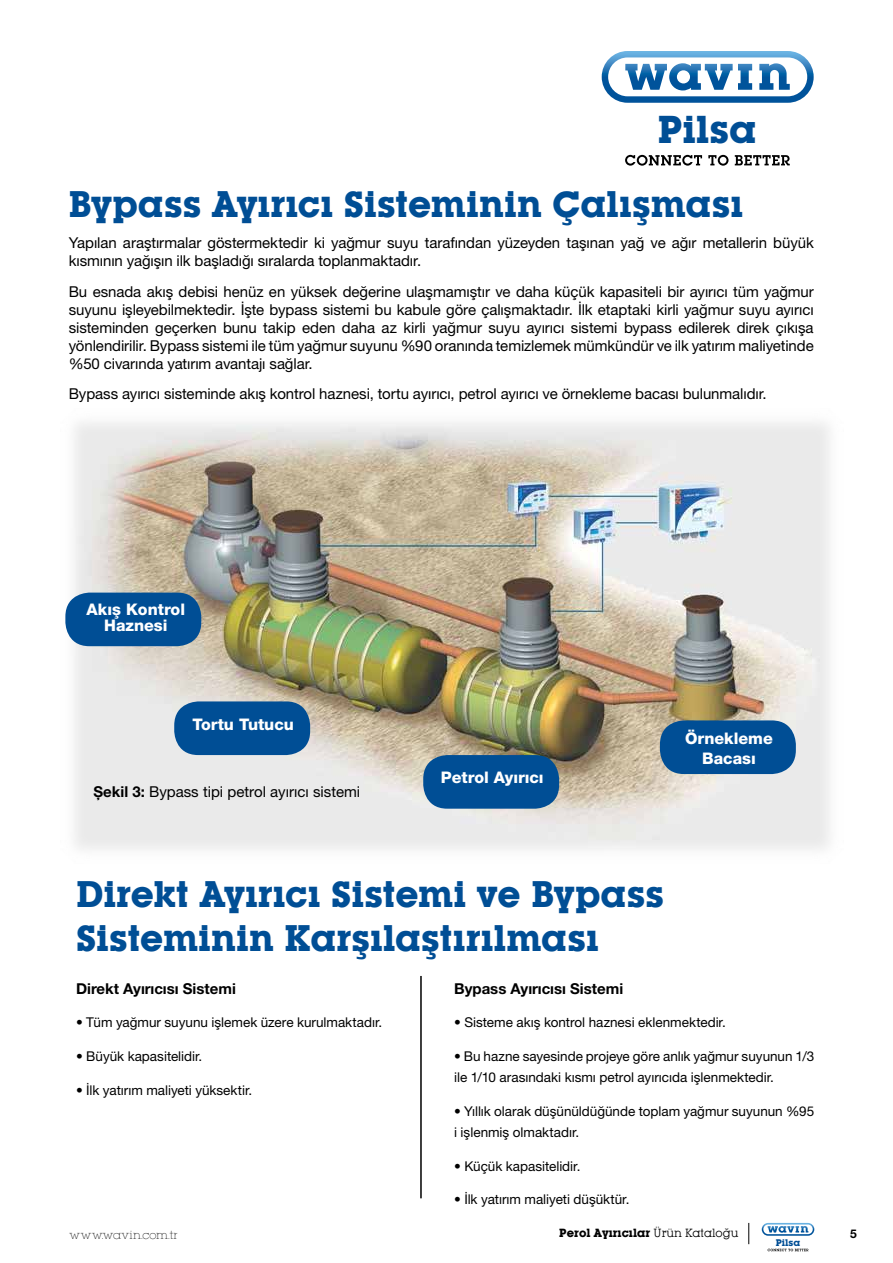
<style>
.page{position:relative;width:893px;height:1263px;background:#fff}
.page>*{position:absolute;margin:0;border:0;box-sizing:border-box;transform-origin:0 0}
.t1{font:700 38.25px "Lubalin Graph IT Cby BT";color:#004e95}
.t2{font:700 36px/43.2px "Lubalin Graph IT Cby BT";color:#004e95}
.t3{font:800 16.05px/15.9px "Helvetica Neue LT Std";color:#fff;text-align:center}
.t4{font:15px/18px "Helvetica Neue LT Std";letter-spacing:-.005em;color:#000}
.t5{font:700 15px "Helvetica Neue LT Std";color:#000}
.t6{font:15px "Helvetica Neue LT Pro";color:#000}
.t7{font:13.5px/21px "Helvetica Neue LT Std";color:#000}
.t8{font:700 12px "Helvetica Neue LT Pro";color:#000}
.t9{font:700 11.55px "Lubalin Graph IT Cby BT";color:#000}
.t10{font:10.5px "Lubalin X Light";letter-spacing:.015em;color:#000}
.t11{font:700 9.45px "Lubalin Graph IT Cby BT";color:#004e95}
.s1{font-weight:700}
.s2{font-weight:400}
</style>
<div class="page">
<svg style="left:602px;top:51px;width:212px;height:52px"></svg>
<svg style="left:625px;top:155px;width:77px;height:11px"></svg>
<svg style="left:708px;top:155px;width:20px;height:11px"></svg>
<svg style="left:735px;top:155px;width:55px;height:10px"></svg>
<svg style="left:762px;top:1223px;width:52px;height:13px"></svg>
<svg style="left:767px;top:1249px;width:41px;height:2px"></svg>
<svg style="left:748px;top:1223px;width:1px;height:21px"></svg>
<img style="left:65px;top:422px;width:765px;height:428px">
<div style="left:65px;top:593px;width:136px;height:53px;background:#004e95;border-radius:24px"></div>
<div style="left:174px;top:701px;width:136px;height:54px;background:#004e95;border-radius:24px"></div>
<div style="left:423px;top:755px;width:136px;height:54px;background:#004e95;border-radius:24px"></div>
<div style="left:660px;top:720px;width:136px;height:54px;background:#004e95;border-radius:24px"></div>
<hr style="left:420px;top:976px;width:2px;height:222px;background:#000">
<h1 class="t1" style="left:658px;top:106px;width:100px">Pilsa</h1>
<h2 class="t2" style="left:69px;top:182px;width:676px">Bypass Ayırıcı Sisteminin Çalışması</h2>
<p class="t4" style="left:69px;top:233px;width:746px">Yapılan araştırmalar göstermektedir ki yağmur suyu tarafından yüzeyden taşınan yağ ve ağır metallerin büyük kısmının yağışın ilk başladığı sıralarda toplanmaktadır.</p>
<p class="t4" style="left:69px;top:282px;width:747px;text-align:justify">Bu esnada akış debisi henüz en yüksek değerine ulaşmamıştır ve daha küçük kapasiteli bir ayırıcı tüm yağmur suyunu işleyebilmektedir. İşte bypass sistemi bu kabule göre çalışmaktadır. İlk etaptaki kirli yağmur suyu ayırıcı sisteminden geçerken bunu takip eden daha az kirli yağmur suyu ayırıcı sistemi bypass edilerek direk çıkışa yönlendirilir. Bypass sistemi ile tüm yağmur suyunu %90 oranında temizlemek mümkündür ve ilk yatırım maliyetinde %50 civarında yatırım avantajı sağlar.</p>
<p class="t4" style="left:69px;top:385px;width:699px">Bypass ayırıcı sisteminde akış kontrol haznesi, tortu ayırıcı, petrol ayırıcı ve örnekleme bacası bulunmalıdır.</p>
<p class="t3" style="left:87px;top:601px;width:100px">Akış Kontrol<br>Haznesi</p>
<p class="t3" style="left:193px;top:716px;width:103px">Tortu Tutucu</p>
<p class="t6" style="left:94px;top:783px;width:268px"><span class="s1">Şekil 3:</span> Bypass tipi petrol ayırıcı sistemi</p>
<p class="t3" style="left:441px;top:770px;width:104px">Petrol Ayırıcı</p>
<p class="t3" style="left:685px;top:729px;width:89px;line-height:19.2px">Örnekleme<br>Bacası</p>
<h2 class="t2" style="left:76px;top:873px;width:590px">Direkt Ayırıcı Sistemi ve Bypass<br>Sisteminin Karşılaştırılması</h2>
<p class="t5" style="left:76px;top:979px;width:161px">Direkt Ayırıcısı Sistemi</p>
<p class="t7" style="left:76px;top:1012px;width:308px">• Tüm yağmur suyunu işlemek üzere kurulmaktadır.</p>
<p class="t7" style="left:76px;top:1046px;width:128px">• Büyük kapasitelidir.</p>
<p class="t7" style="left:76px;top:1079px;width:178px">• İlk yatırım maliyeti yüksektir.</p>
<p class="t5" style="left:454px;top:979px;width:171px">Bypass Ayırıcısı Sistemi</p>
<p class="t7" style="left:454px;top:1012px;width:273px">• Sisteme akış kontrol haznesi eklenmektedir.</p>
<p class="t7" style="left:454px;top:1046px;width:362px">• Bu hazne sayesinde projeye göre anlık yağmur suyunun 1/3 ile 1/10 arasındaki kısmı petrol ayırıcıda işlenmektedir.</p>
<p class="t7" style="left:454px;top:1100px;width:362px">• Yıllık olarak düşünüldüğünde toplam yağmur suyunun %95 i işlenmiş olmaktadır.</p>
<p class="t7" style="left:454px;top:1155px;width:128px">• Küçük kapasitelidir.</p>
<p class="t7" style="left:454px;top:1189px;width:177px">• İlk yatırım maliyeti düşüktür.</p>
<p class="t9" style="left:559px;top:1226px;width:181px">Perol Ayırıcılar <span class="s2">Ürün Kataloğu</span></p>
<p class="t10" style="left:69px;top:1229px;width:110px">www.wavin.com.tr</p>
<p class="t8" style="left:850px;top:1226px;width:8px">5</p>
<p class="t11" style="left:776px;top:1236px;width:26px">Pilsa</p>
</div>
